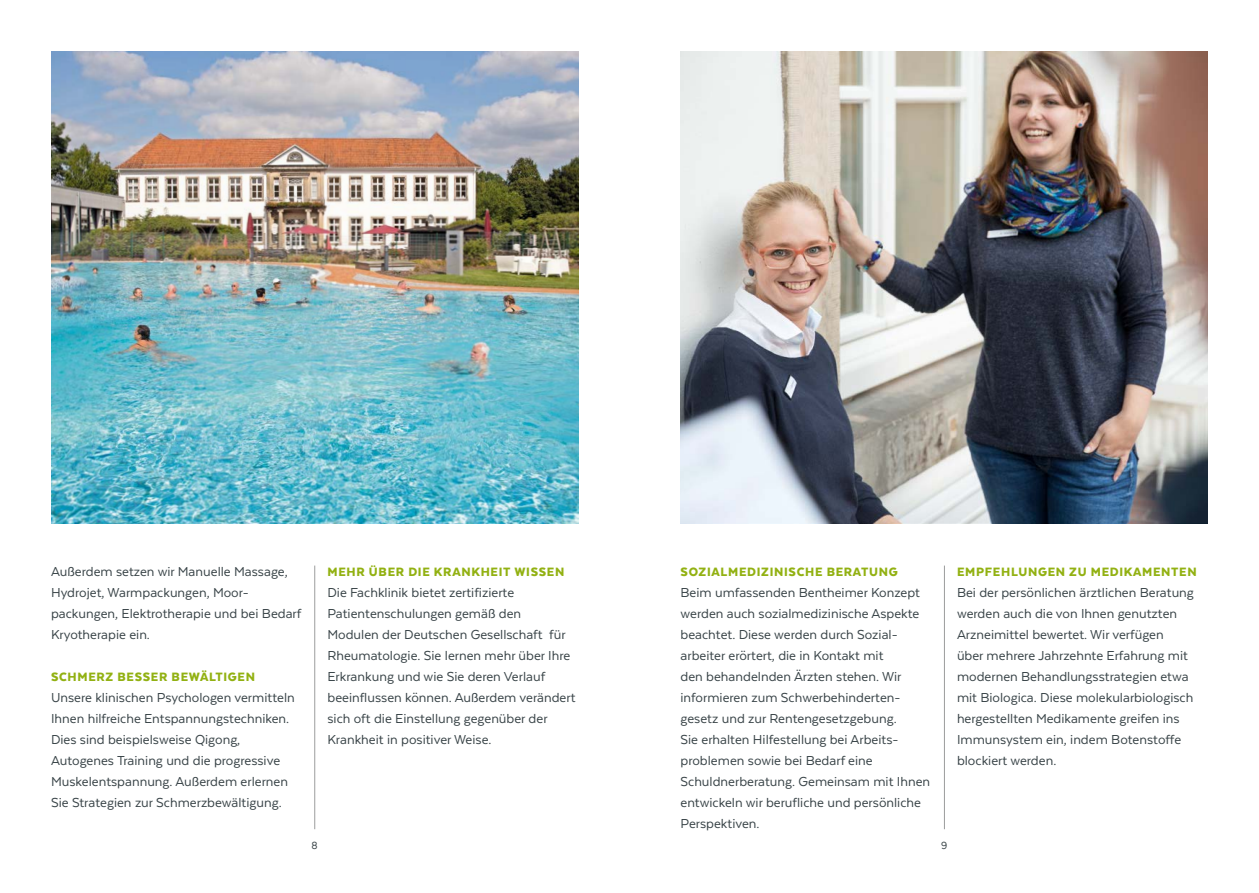
<style>
.page{position:relative;width:1259px;height:893px;background:#fff}
.page>*{position:absolute;margin:0;border:0;box-sizing:border-box;transform-origin:0 0}
.t1{font:15px/21px "Texta";color:#384347}
.t2{font:900 13.95px "Texta";letter-spacing:.05em;color:#92b112}
.t3{font:12px "Texta";color:#384347}
</style>
<div class="page">
<hr style="left:314px;top:566px;width:1px;height:263px;background:#9c9d9d">
<img style="left:51px;top:51px;width:527px;height:473px">
<img style="left:680px;top:51px;width:528px;height:473px">
<hr style="left:944px;top:566px;width:1px;height:263px;background:#9c9d9d">
<p class="t1" style="left:51px;top:561px;width:252px">Außerdem setzen wir Manuelle Massage, Hydrojet, Warmpackungen, Moor&shy;packungen, Elektrotherapie und bei Bedarf Kryotherapie ein.</p>
<p class="t2" style="left:51px;top:670px;width:205px">SCHMERZ BESSER BEWÄLTIGEN</p>
<p class="t1" style="left:51px;top:687px;width:245px">Unsere klinischen Psychologen vermitteln Ihnen hilfreiche Entspannungstechniken.<br>Dies sind beispielsweise Qigong, Autogenes Training und die progressive Muskelentspannung. Außerdem erlernen Sie Strategien zur Schmerzbewältigung.</p>
<p class="t2" style="left:327px;top:565px;width:238px">MEHR ÜBER DIE KRANKHEIT WISSEN</p>
<p class="t1" style="left:327px;top:582px;width:249px">Die Fachklinik bietet zertifizierte Patientenschulungen gemäß den Modulen der Deutschen Gesellschaft für Rheumatologie. Sie lernen mehr über Ihre Erkrankung und wie Sie deren Verlauf beeinflussen können. Außerdem verändert sich oft die Einstellung gegenüber der Krankheit in positiver Weise.</p>
<p class="t2" style="left:680px;top:565px;width:219px">SOZIALMEDIZINISCHE BERATUNG</p>
<p class="t1" style="left:680px;top:582px;width:251px">Beim umfassenden Bentheimer Konzept werden auch sozialmedizinische Aspekte beachtet. Diese werden durch Sozial&shy;arbeiter erörtert, die in Kontakt mit<br>den behandelnden Ärzten stehen. Wir informieren zum Schwerbehinderten&shy;gesetz und zur Rentengesetzgebung.<br>Sie erhalten Hilfestellung bei Arbeits&shy;problemen sowie bei Bedarf eine Schuldnerberatung. Gemeinsam mit Ihnen entwickeln wir berufliche und persönliche Perspektiven.</p>
<p class="t3" style="left:312px;top:839px;width:8px">8</p>
<p class="t3" style="left:941px;top:839px;width:8px">9</p>
<p class="t2" style="left:957px;top:565px;width:241px">EMPFEHLUNGEN ZU MEDIKAMENTEN</p>
<p class="t1" style="left:957px;top:582px;width:238px">Bei der persönlichen ärztlichen Beratung werden auch die von Ihnen genutzten Arzneimittel bewertet. Wir verfügen über mehrere Jahrzehnte Erfahrung mit modernen Behandlungsstrategien etwa mit Biologica. Diese molekularbiologisch hergestellten Medikamente greifen ins Immunsystem ein, indem Botenstoffe blockiert werden.</p>
</div>
